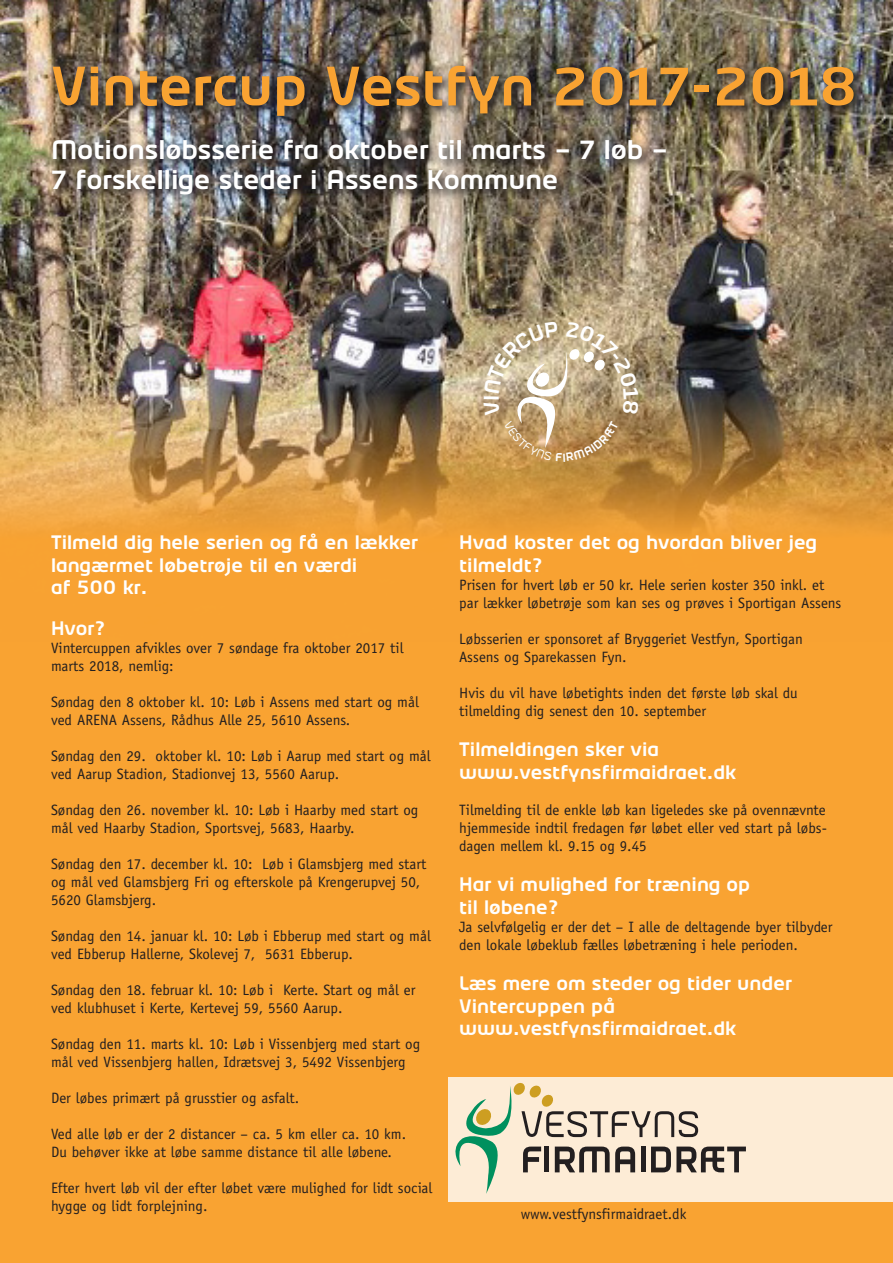
<style>
.page{position:relative;width:893px;height:1263px;background:#f9a332}
.page>*{position:absolute;margin:0;border:0;box-sizing:border-box;transform-origin:0 0}
.t1{font:700 55.5px "Firm";color:#f9a332}
.t2{font:700 27px "Firm";color:#fff}
.Rubrik{font:700 19.5px/22.5px "Firm";color:#fff}
.Brødtekst{font:15px/18px "Officina Sans";color:#231f20}
</style>
<div class="page">
<img style="left:0;top:0;width:893px;height:534px">
<img style="left:49px;top:136px;width:629px;height:71px">
<img style="left:49px;top:62px;width:817px;height:67px">
<div style="left:448px;top:1077px;width:445px;height:125px;background:#fdecd6"></div>
<svg style="left:455px;top:1083px;width:291px;height:111px"></svg>
<svg style="left:484px;top:321px;width:155px;height:141px;background:#bea47b"></svg>
<p class="t1" style="left:51px;top:54px;width:808px">Vintercup Vestfyn 2017-2018</p>
<p class="t2" style="left:51px;top:134px;width:618px">Motionsløbsserie fra oktober til marts – 7 løb –</p>
<p class="t2" style="left:51px;top:164px;width:509px">7 forskellige steder i Assens Kommune</p>
<p class="Rubrik" style="left:51px;top:532px;width:369px">Tilmeld dig hele serien og få en lækker langærmet løbetrøje til en værdi</p>
<p class="Rubrik" style="left:51px;top:577px;width:98px">af 500 kr.</p>
<p class="Rubrik" style="left:51px;top:617px;width:56px">Hvor?</p>
<p class="Brødtekst" style="left:51px;top:638px;width:354px">Vintercuppen afvikles over 7 søndage fra oktober 2017 til marts 2018, nemlig:</p>
<p class="Brødtekst" style="left:51px;top:692px;width:369px">Søndag den 8 oktober kl. 10: Løb i Assens med start og mål ved ARENA Assens, Rådhus Alle 25, 5610 Assens.</p>
<p class="Brødtekst" style="left:51px;top:746px;width:381px">Søndag den 29. oktober kl. 10: Løb i Aarup med start og mål ved Aarup Stadion, Stadionvej 13, 5560 Aarup.</p>
<p class="Brødtekst" style="left:51px;top:800px;width:369px">Søndag den 26. november kl. 10: Løb i Haarby med start og mål ved Haarby Stadion, Sportsvej, 5683, Haarby.</p>
<p class="Brødtekst" style="left:51px;top:854px;width:377px">Søndag den 17. december kl. 10: Løb i Glamsbjerg med start og mål ved Glamsbjerg Fri og efterskole på Krengerupvej 50,<br>5620 Glamsbjerg.</p>
<p class="Brødtekst" style="left:51px;top:926px;width:381px">Søndag den 14. januar kl. 10: Løb i Ebberup med start og mål ved Ebberup Hallerne, Skolevej 7, 5631 Ebberup.</p>
<p class="Brødtekst" style="left:51px;top:980px;width:366px">Søndag den 18. februar kl. 10: Løb i Kerte. Start og mål er ved klubhuset i Kerte, Kertevej 59, 5560 Aarup.</p>
<p class="Brødtekst" style="left:51px;top:1034px;width:371px">Søndag den 11. marts kl. 10: Løb i Vissenbjerg med start og mål ved Vissenbjerg hallen, Idrætsvej 3, 5492 Vissenbjerg</p>
<p class="Brødtekst" style="left:51px;top:1088px;width:250px">Der løbes primært på grusstier og asfalt.</p>
<p class="Brødtekst" style="left:51px;top:1124px;width:357px">Ved alle løb er der 2 distancer – ca. 5 km eller ca. 10 km.</p>
<p class="Brødtekst" style="left:51px;top:1142px;width:342px">Du behøver ikke at løbe samme distance til alle løbene.</p>
<p class="Brødtekst" style="left:51px;top:1178px;width:383px">Efter hvert løb vil der efter løbet være mulighed for lidt social hygge og lidt forplejning.</p>
<p class="Rubrik" style="left:459px;top:532px;width:359px">Hvad koster det og hvordan bliver jeg tilmeldt?</p>
<p class="Brødtekst" style="left:459px;top:575px;width:384px">Prisen for hvert løb er 50 kr. Hele serien koster 350 inkl. et par lækker løbetrøje som kan ses og prøves i Sportigan Assens</p>
<p class="Brødtekst" style="left:459px;top:629px;width:345px">Løbsserien er sponsoret af Bryggeriet Vestfyn, Sportigan<br>Assens og Sparekassen Fyn.</p>
<p class="Brødtekst" style="left:459px;top:683px;width:340px">Hvis du vil have løbetights inden det første løb skal du</p>
<p class="Brødtekst" style="left:459px;top:701px;width:249px">tilmelding dig senest den 10. september</p>
<p class="Rubrik" style="left:459px;top:739px;width:201px">Tilmeldingen sker via</p>
<p class="Rubrik" style="left:459px;top:761px;width:278px">www.vestfynsfirmaidraet.dk</p>
<p class="Brødtekst" style="left:459px;top:800px;width:369px">Tilmelding til de enkle løb kan ligeledes ske på ovennævnte hjemmeside indtil fredagen før løbet eller ved start på løbs-</p>
<p class="Brødtekst" style="left:459px;top:836px;width:189px">dagen mellem kl. 9.15 og 9.45</p>
<p class="Rubrik" style="left:459px;top:874px;width:293px">Har vi mulighed for træning op</p>
<p class="Rubrik" style="left:459px;top:896px;width:101px">til løbene?</p>
<p class="Brødtekst" style="left:459px;top:917px;width:375px">Ja selvfølgelig er der det – I alle de deltagende byer tilbyder den lokale løbeklub fælles løbetræning i hele perioden.</p>
<p class="Rubrik" style="left:459px;top:973px;width:334px">Læs mere om steder og tider under</p>
<p class="Rubrik" style="left:459px;top:995px;width:157px">Vintercuppen på</p>
<p class="Rubrik" style="left:459px;top:1018px;width:278px">www.vestfynsfirmaidraet.dk</p>
<p class="Brødtekst" style="left:521px;top:1205px;width:167px">www.vestfynsfirmaidraet.dk</p>
</div>
